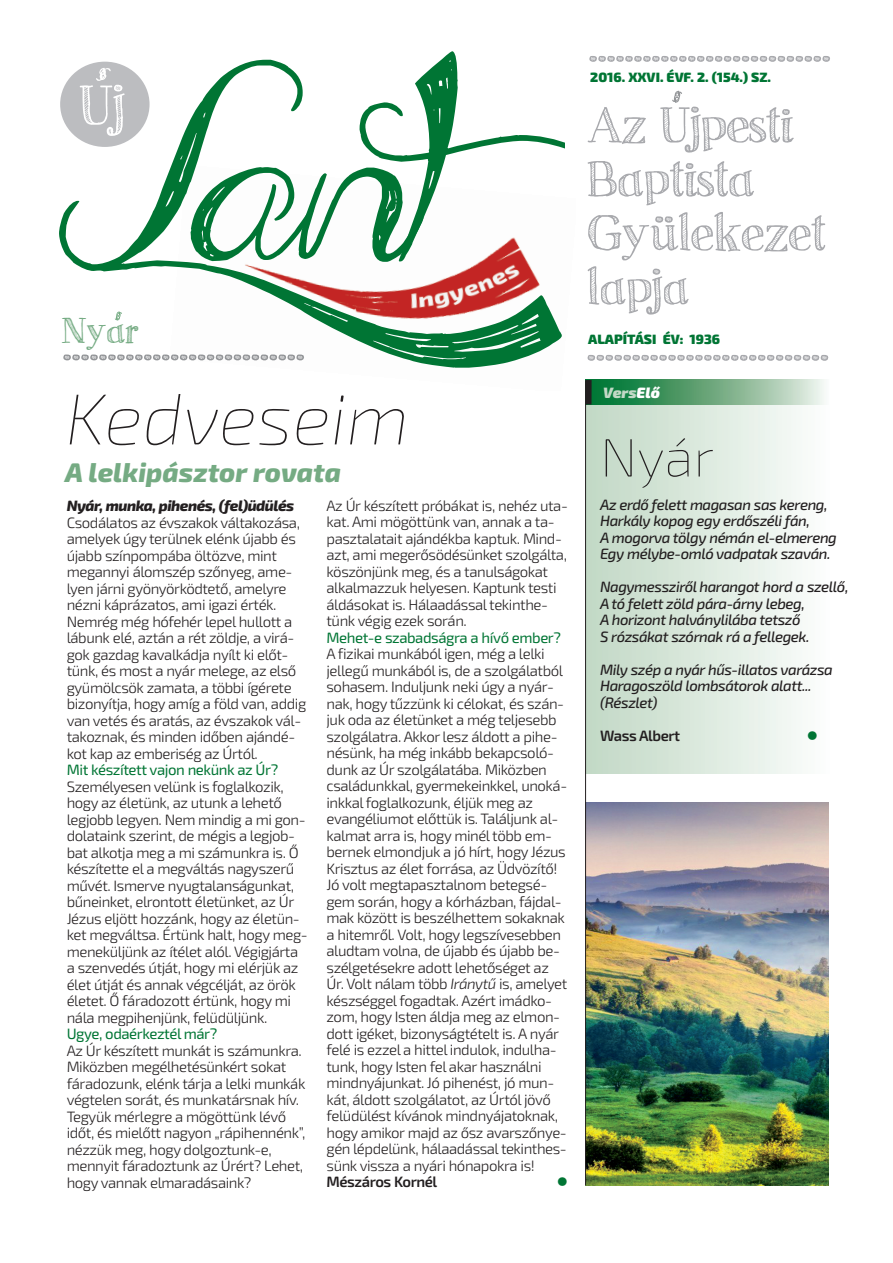
<style>
.page{position:relative;width:893px;height:1263px;background:#fff}
.page>*{position:absolute;margin:0;border:0;box-sizing:border-box;transform-origin:0 0}
.t1{font:187.5px "Admiration Pains";color:#007534}
.t2{font:italic 85.2px "Sketch Serif";color:#fff}
.t3{font:italic 100 72px "Exo 2.0";color:#231f20}
.t4{font:56.85px "Sketch Serif";color:#fff}
.t5{font:100 54px "Exo 2.0";color:#231f20}
.t6{font:54px "Sketch Serif";color:#a8a9ad}
.t7{font:51px/54px "Sketch Serif";color:#a8a9ad}
.t8{font:51px "Sketch Serif";color:#939598}
.t9{font:36px "Sketch Serif";color:#75ab83}
.t10{font:italic 800 27px "Exo 2.0";color:#75ab83}
.t11{font:300 15px/16.5px "Exo 2.0";letter-spacing:-.03em;color:#231f20}
.t12{font:italic 500 15px/16.5px "Exo 2.0";letter-spacing:-.03em;color:#231f20}
.t13{font:15px "Exo 2.0";letter-spacing:-.03em;color:#007534}
.t14{font:italic 800 15px "Exo 2.0";letter-spacing:-.03em;color:#231f20}
.t15{font:600 15px "Exo 2.0";letter-spacing:-.03em;color:#231f20}
.t16{font:italic 900 15px "Exo 2.0";color:#c2d9c6}
.t17{font:15px "Wingdings";color:#007534}
.t18{font:900 13.5px "Exo 2.0";color:#007534}
.s1{font-style:italic}
.s2{color:#fff}
</style>
<div class="page">
<img style="left:245px;top:237px;width:295px;height:82px">
<div style="left:585px;top:380px;width:244px;height:393px;background:linear-gradient(to right,#c1d8c4,#fbfdfc)"></div>
<img style="left:586px;top:380px;width:243px;height:25px">
<img style="left:586px;top:803px;width:242px;height:382px">
<hr style="left:585px;top:380px;width:1px;height:805px;background:#231f20">
<div style="left:585px;top:380px;width:7px;height:24px;background:#231f20"></div>
<div style="left:60px;top:62px;width:90px;height:85px;background:#bcbdc0;border-radius:50%"></div>
<h1 class="t1" style="left:63px;top:105px;width:583px">Lant</h1>
<h3 class="t7" style="left:589px;top:17px;width:244px">...........................</h3>
<h2 class="t2" style="left:93px;top:-2px;width:41px">,</h2>
<p class="t18" style="left:590px;top:69px;width:182px">2016. XXVI. ÉVF. 2. (154.) SZ.</p>
<h3 class="t4" style="left:80px;top:72px;width:47px">Uj</h3>
<h3 class="t7" style="left:588px;top:98px;width:240px">Az Ujpesti<br>Baptista<br>Gyulekezet</h3>
<h3 class="t6" style="left:655px;top:172px;width:20px">..</h3>
<h3 class="t7" style="left:588px;top:260px;width:104px">lapja</h3>
<h3 class="t9" style="left:62px;top:309px;width:78px">Nyar</h3>
<p class="t18" style="left:588px;top:332px;width:134px">ALAPÍTÁSI ÉV: 1936</p>
<h3 class="t8" style="left:63px;top:313px;width:244px">...........................</h3>
<h3 class="t7" style="left:587px;top:316px;width:244px">...........................</h3>
<h3 class="t3" style="left:65px;top:395px;width:346px">Kedveseim</h3>
<h3 class="t10" style="left:65px;top:457px;width:277px">A lelkipásztor rovata</h3>
<p class="t14" style="left:67px;top:497px;width:229px">Nyár, munka, pihenés, (fel)üdülés</p>
<p class="t11" style="left:67px;top:514px;width:241px">Csodálatos az évszakok váltakozása, amelyek úgy terülnek elénk újabb és újabb színpompába öltözve, mint megannyi álomszép szőnyeg, ame&shy;lyen járni gyönyörködtető, amelyre nézni káprázatos, ami igazi érték.<br>Nemrég még hófehér lepel hullott a lábunk elé, aztán a rét zöldje, a virá&shy;gok gazdag kavalkádja nyílt ki előt&shy;tünk, és most a nyár melege, az első gyümölcsök zamata, a többi ígérete bizonyítja, hogy amíg a föld van, addig van vetés és aratás, az évszakok vál&shy;takoznak, és minden időben ajándé&shy;kot kap az emberiség az Úrtól.</p>
<p class="t13" style="left:67px;top:761px;width:213px">Mit készített vajon nekünk az Úr?</p>
<p class="t11" style="left:67px;top:778px;width:243px">Személyesen velünk is foglalkozik, hogy az életünk, az utunk a lehető legjobb legyen. Nem mindig a mi gon&shy;dolataink szerint, de mégis a legjob&shy;bat alkotja meg a mi számunkra is. Ő készítette el a megváltás nagyszerű művét. Ismerve nyugtalanságunkat, bűneinket, elrontott életünket, az Úr Jézus eljött hozzánk, hogy az életün&shy;ket megváltsa. Értünk halt, hogy meg&shy;meneküljünk az ítélet alól. Végigjárta a szenvedés útját, hogy mi elérjük az élet útját és annak végcélját, az örök életet. Ő fáradozott értünk, hogy mi nála megpihenjünk, felüdüljünk.</p>
<p class="t13" style="left:67px;top:1025px;width:152px">Ugye, odaérkeztél már?</p>
<p class="t11" style="left:67px;top:1042px;width:240px">Az Úr készített munkát is számunkra.<br>Miközben megélhetésünkért sokat fáradozunk, elénk tárja a lelki munkák végtelen sorát, és munkatársnak hív.<br>Tegyük mérlegre a mögöttünk lévő időt, és mielőtt nagyon „rápihennénk”, nézzük meg, hogy dolgoztunk-e, mennyit fáradoztunk az Úrért? Lehet, hogy vannak elmaradásaink?</p>
<p class="t11" style="left:326px;top:497px;width:243px">Az Úr készített próbákat is, nehéz uta&shy;kat. Ami mögöttünk van, annak a ta&shy;pasztalatait ajándékba kaptuk. Mind&shy;azt, ami megerősödésünket szolgálta, köszönjünk meg, és a tanulságokat alkalmazzuk helyesen. Kaptunk testi áldásokat is. Hálaadással tekinthe&shy;tünk végig ezek során.</p>
<p class="t13" style="left:326px;top:629px;width:236px">Mehet-e szabadságra a hívő ember?</p>
<p class="t11" style="left:326px;top:646px;width:242px">A fizikai munkából igen, még a lelki jellegű munkából is, de a szolgálatból sohasem. Induljunk neki úgy a nyár&shy;nak, hogy tűzzünk ki célokat, és szán&shy;juk oda az életünket a még teljesebb szolgálatra. Akkor lesz áldott a pihe&shy;nésünk, ha még inkább bekapcsoló&shy;dunk az Úr szolgálatába. Miközben családunkkal, gyermekeinkkel, unoká&shy;inkkal foglalkozunk, éljük meg az evangéliumot előttük is. Találjunk al&shy;kalmat arra is, hogy minél több em&shy;bernek elmondjuk a jó hírt, hogy Jézus Krisztus az élet forrása, az Üdvözítő!<br>Jó volt megtapasztalnom betegsé&shy;gem során, hogy a kórházban, fájdal&shy;mak között is beszélhettem sokaknak a hitemről. Volt, hogy legszívesebben aludtam volna, de újabb és újabb be&shy;szélgetésekre adott lehetőséget az Úr. Volt nálam több <span class="s1">Iránytű</span> is, amelyet készséggel fogadtak. Azért imádko&shy;zom, hogy Isten áldja meg az elmon&shy;dott igéket, bizonyságtételt is. A nyár felé is ezzel a hittel indulok, indulha&shy;tunk, hogy Isten fel akar használni mindnyájunkat. Jó pihenést, jó mun&shy;kát, áldott szolgálatot, az Úrtól jövő felüdülést kívánok mindnyájatoknak, hogy amikor majd az ősz avarszőnye&shy;gén lépdelünk, hálaadással tekinthes&shy;sünk vissza a nyári hónapokra is!</p>
<p class="t15" style="left:327px;top:1173px;width:112px">Mészáros Kornél</p>
<p class="t17" style="left:557px;top:1173px;width:13px">●</p>
<p class="t16" style="left:603px;top:384px;width:58px">Vers<span class="s2">Elő</span></p>
<h3 class="t5" style="left:600px;top:439px;width:115px">Nyár</h3>
<p class="t12" style="left:600px;top:496px;width:238px">Az erdő felett magasan sas kereng, Harkály kopog egy erdőszéli fán,<br>A mogorva tölgy némán el-elmereng Egy mélybe-omló vadpatak szaván.</p>
<p class="t12" style="left:600px;top:579px;width:250px">Nagymessziről harangot hord a szellő, A tó felett zöld pára-árny lebeg,<br>A horizont halványlilába tetsző<br>S rózsákat szórnak rá a fellegek.</p>
<p class="t12" style="left:600px;top:661px;width:234px">Mily szép a nyár hűs-illatos varázsa<br>Haragoszöld lombsátorok alatt... (Részlet)</p>
<p class="t15" style="left:600px;top:727px;width:82px">Wass Albert</p>
<p class="t17" style="left:807px;top:727px;width:13px">●</p>
</div>
